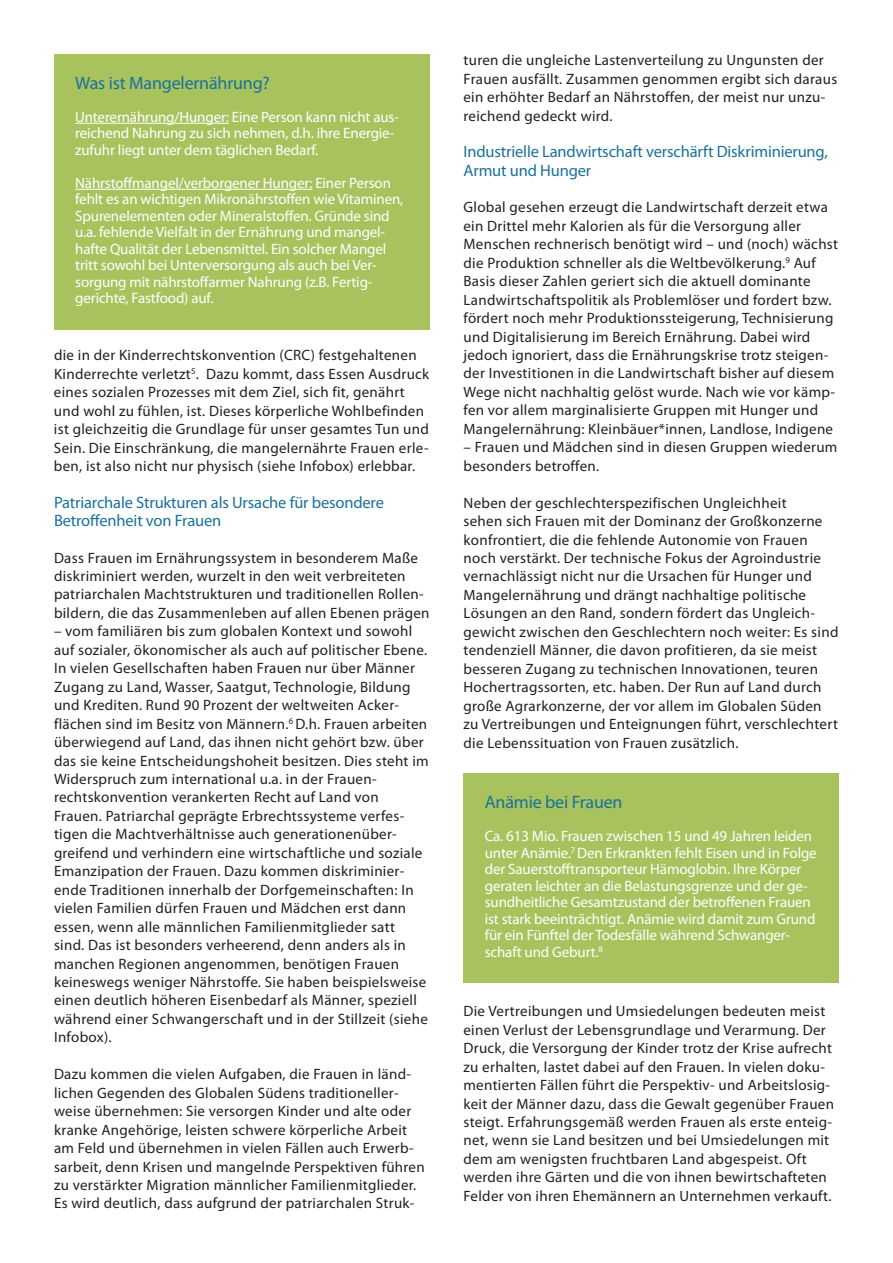
<style>
.page{position:relative;width:893px;height:1263px;background:#fff}
.page>*{position:absolute;margin:0;border:0;box-sizing:border-box;transform-origin:0 0}
.t1{font:18px "Myriad Pro";letter-spacing:-.01em;color:#1a719c}
.t2{font:16.5px/18px "Myriad Pro";letter-spacing:-.01em;color:#1a719c}
.t3{font:15px/18.5px "Myriad Pro";letter-spacing:.02em;color:#231f20}
.t4{font:15px/16.5px "Myriad Pro";letter-spacing:-.01em;color:#fff}
</style>
<div class="page">
<div style="left:54px;top:54px;width:375px;height:276px;background:#a8c35e"></div>
<hr style="left:75px;top:123px;width:154px;height:1px;background:#fff">
<hr style="left:75px;top:189px;width:237px;height:1px;background:#fff">
<div style="left:463px;top:774px;width:376px;height:209px;background:#a8c35e"></div>
<p class="t1" style="left:75px;top:72px;width:196px">Was ist Mangelernährung?</p>
<p class="t4" style="left:75px;top:108px;width:325px">Unterernährung/Hunger: Eine Person kann nicht aus&shy;reichend Nahrung zu sich nehmen, d.h. ihre Energie&shy;zufuhr liegt unter dem täglichen Bedarf.</p>
<p class="t4" style="left:75px;top:174px;width:330px">Nährstoffmangel/verborgener Hunger: Einer Person fehlt es an wichtigen Mikronährstoffen wie Vitaminen, Spurenelementen oder Mineralstoffen. Gründe sind u.a. fehlende Vielfalt in der Ernährung und mangel&shy;hafte Qualität der Lebensmittel. Ein solcher Mangel tritt sowohl bei Unterversorgung als auch bei Ver&shy;sorgung mit nährstoffarmer Nahrung (z.B. Fertig&shy;gerichte, Fastfood) auf.</p>
<p class="t3" style="left:54px;top:346px;width:377px">die in der Kinderrechtskonvention (CRC) festgehaltenen Kinderrechte verletzt<sup>5</sup>. Dazu kommt, dass Essen Ausdruck eines sozialen Prozesses mit dem Ziel, sich fit, genährt und wohl zu fühlen, ist. Dieses körperliche Wohlbefinden ist gleichzeitig die Grundlage für unser gesamtes Tun und Sein. Die Einschränkung, die mangelernährte Frauen erle&shy;ben, ist also nicht nur physisch (siehe Infobox) erlebbar.</p>
<p class="t2" style="left:54px;top:493px;width:331px">Patriarchale Strukturen als Ursache für besondere<br>Betroffenheit von Frauen</p>
<p class="t3" style="left:54px;top:548px;width:377px">Dass Frauen im Ernährungssystem in besonderem Maße diskriminiert werden, wurzelt in den weit verbreiteten patriarchalen Machtstrukturen und traditionellen Rollen&shy;bildern, die das Zusammenleben auf allen Ebenen prägen</p>
<p class="t3" style="left:54px;top:622px;width:376px">– vom familiären bis zum globalen Kontext und sowohl auf sozialer, ökonomischer als auch auf politischer Ebene.<br>In vielen Gesellschaften haben Frauen nur über Männer Zugang zu Land, Wasser, Saatgut, Technologie, Bildung und Krediten. Rund 90 Prozent der weltweiten Acker&shy;flächen sind im Besitz von Männern.<sup>6</sup> D.h. Frauen arbeiten überwiegend auf Land, das ihnen nicht gehört bzw. über das sie keine Entscheidungshoheit besitzen. Dies steht im Widerspruch zum international u.a. in der Frauen&shy;rechtskonvention verankerten Recht auf Land von Frauen. Patriarchal geprägte Erbrechtssysteme verfes&shy;tigen die Machtverhältnisse auch generationenüber&shy;greifend und verhindern eine wirtschaftliche und soziale Emanzipation der Frauen. Dazu kommen diskriminier&shy;ende Traditionen innerhalb der Dorfgemeinschaften: In vielen Familien dürfen Frauen und Mädchen erst dann essen, wenn alle männlichen Familienmitglieder satt sind. Das ist besonders verheerend, denn anders als in manchen Regionen angenommen, benötigen Frauen keineswegs weniger Nährstoffe. Sie haben beispielsweise einen deutlich höheren Eisenbedarf als Männer, speziell während einer Schwangerschaft und in der Stillzeit (siehe Infobox).</p>
<p class="t3" style="left:54px;top:1065px;width:372px">Dazu kommen die vielen Aufgaben, die Frauen in länd&shy;lichen Gegenden des Globalen Südens traditioneller&shy;weise übernehmen: Sie versorgen Kinder und alte oder kranke Angehörige, leisten schwere körperliche Arbeit am Feld und übernehmen in vielen Fällen auch Erwerb&shy;sarbeit, denn Krisen und mangelnde Perspektiven führen zu verstärkter Migration männlicher Familienmitglieder.<br>Es wird deutlich, dass aufgrund der patriarchalen Struk-</p>
<p class="t3" style="left:463px;top:51px;width:375px">turen die ungleiche Lastenverteilung zu Ungunsten der Frauen ausfällt. Zusammen genommen ergibt sich daraus ein erhöhter Bedarf an Nährstoffen, der meist nur unzu&shy;reichend gedeckt wird.</p>
<p class="t2" style="left:463px;top:142px;width:366px;line-height:18.5px">Industrielle Landwirtschaft verschärft Diskriminierung,<br>Armut und Hunger</p>
<p class="t3" style="left:463px;top:198px;width:376px">Global gesehen erzeugt die Landwirtschaft derzeit etwa ein Drittel mehr Kalorien als für die Versorgung aller Menschen rechnerisch benötigt wird – und (noch) wächst die Produktion schneller als die Weltbevölkerung.<sup>9</sup> Auf Basis dieser Zahlen geriert sich die aktuell dominante Landwirtschaftspolitik als Problemlöser und fordert bzw. fördert noch mehr Produktionssteigerung, Technisierung und Digitalisierung im Bereich Ernährung. Dabei wird jedoch ignoriert, dass die Ernährungskrise trotz steigen&shy;der Investitionen in die Landwirtschaft bisher auf diesem Wege nicht nachhaltig gelöst wurde. Nach wie vor kämp&shy;fen vor allem marginalisierte Gruppen mit Hunger und Mangelernährung: Kleinbäuer*innen, Landlose, Indigene</p>
<p class="t3" style="left:463px;top:438px;width:375px">– Frauen und Mädchen sind in diesen Gruppen wiederum besonders betroffen.</p>
<p class="t3" style="left:463px;top:493px;width:376px">Neben der geschlechterspezifischen Ungleichheit<br>sehen sich Frauen mit der Dominanz der Großkonzerne konfrontiert, die die fehlende Autonomie von Frauen noch verstärkt. Der technische Fokus der Agroindustrie vernachlässigt nicht nur die Ursachen für Hunger und Mangelernährung und drängt nachhaltige politische Lösungen an den Rand, sondern fördert das Ungleich&shy;gewicht zwischen den Geschlechtern noch weiter: Es sind tendenziell Männer, die davon profitieren, da sie meist besseren Zugang zu technischen Innovationen, teuren Hochertragssorten, etc. haben. Der Run auf Land durch große Agrarkonzerne, der vor allem im Globalen Süden zu Vertreibungen und Enteignungen führt, verschlechtert die Lebenssituation von Frauen zusätzlich.</p>
<p class="t1" style="left:485px;top:791px;width:139px">Anämie bei Frauen</p>
<p class="t4" style="left:485px;top:828px;width:334px">Ca. 613 Mio. Frauen zwischen 15 und 49 Jahren leiden unter Anämie.<sup>7</sup> Den Erkrankten fehlt Eisen und in Folge der Sauerstofftransporteur Hämoglobin. Ihre Körper geraten leichter an die Belastungsgrenze und der ge&shy;sundheitliche Gesamtzustand der betroffenen Frauen ist stark beeinträchtigt. Anämie wird damit zum Grund für ein Fünftel der Todesfälle während Schwanger&shy;schaft und Geburt.<sup>8</sup></p>
<p class="t3" style="left:463px;top:1002px;width:372px">Die Vertreibungen und Umsiedelungen bedeuten meist einen Verlust der Lebensgrundlage und Verarmung. Der Druck, die Versorgung der Kinder trotz der Krise aufrecht zu erhalten, lastet dabei auf den Frauen. In vielen doku&shy;mentierten Fällen führt die Perspektiv- und Arbeitslosig&shy;keit der Männer dazu, dass die Gewalt gegenüber Frauen steigt. Erfahrungsgemäß werden Frauen als erste enteig&shy;net, wenn sie Land besitzen und bei Umsiedelungen mit dem am wenigsten fruchtbaren Land abgespeist. Oft werden ihre Gärten und die von ihnen bewirtschafteten Felder von ihren Ehemännern an Unternehmen verkauft.</p>
</div>
